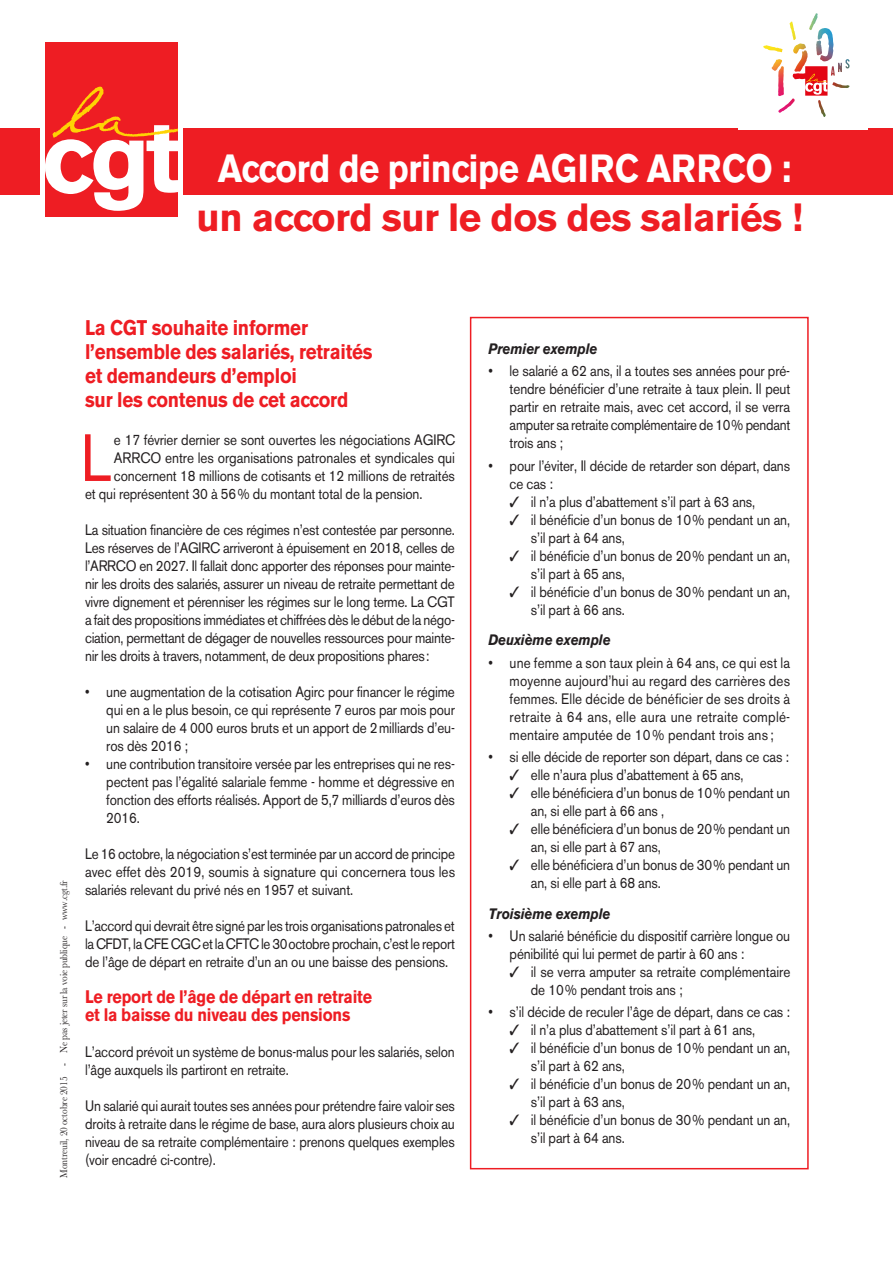
<style>
.page{position:relative;width:893px;height:1263px;background:#fff}
.page>*{position:absolute;margin:0;border:0;box-sizing:border-box;transform-origin:0 0}
.texte{font:66px "Akzidenz Grotesk BE";color:#ee1d23;scale:.89 1}
.Titre{font:700 39px "Akzidenz Grotesk BE";letter-spacing:-.01em;color:#ee1d23}
.surtitre{font:700 39px "Akzidenz Grotesk BE";letter-spacing:-.01em;color:#fff;scale:.89 1}
.sous_titre{font:700 21px/24px "Akzidenz Grotesk BE";letter-spacing:-.01em;color:#ee1d23;scale:.89 1}
.sous_titre-2{font:700 18px/18px "Akzidenz Grotesk BE";letter-spacing:-.01em;color:#ee1d23;scale:.89 1}
.texte-2{font:15px/18px "Akzidenz Grotesk BE";letter-spacing:-.01em;color:#231f20;scale:.89 1}
.texte-3{font:15px/18px "Akzidenz Grotesk BE";letter-spacing:-.01em;color:#231f20;text-align:justify;scale:.88 1}
.texte-4{font:15px/18px "Akzidenz Grotesk BE";letter-spacing:-.01em;color:#231f20;scale:.9 1}
.texte-5{font:italic 700 15px "Akzidenz Grotesk BE";letter-spacing:-.01em;color:#231f20;scale:.89 1}
.texte-6{font:10.5px "Baskerville";letter-spacing:-.01em;color:#231f20;scale:.89 1}
</style>
<div class="page">
<div style="left:0;top:128px;width:893px;height:67px;background:#ee1d23"></div>
<div style="left:738px;top:0;width:129px;height:129px;background:#fff"></div>
<img style="left:763px;top:13px;width:87px;height:104px">
<div style="left:40px;top:43px;width:143px;height:174px;background:#fff"></div>
<div style="left:46px;top:43px;width:132px;height:174px;background:#ee1d23"></div>
<svg style="left:45px;top:87px;width:133px;height:124px"></svg>
<div style="left:470px;top:317px;width:339px;height:852px;border:2px solid #ee1d23"></div>
<p class="surtitre" style="left:218px;top:146px;width:646px">Accord de principe AGIRC ARRCO :</p>
<p class="Titre" style="left:196px;top:194px;width:608px">un accord sur le dos des salariés !</p>
<p class="texte-6" style="left:57px;top:1178px;width:336px;rotate:-90deg">Montreuil, 20 octobre 2015 - Ne pas jeter sur la voie publique - www.cgt.fr</p>
<p class="sous_titre" style="left:85px;top:316px;width:325px">La CGT souhaite informer l’ensemble des salariés, retraités et demandeurs d’emploi<br>sur les contenus de cet accord</p>
<p class="texte" style="left:81px;top:419px;width:36px">L</p>
<p class="texte-2" style="left:114px;top:431px;width:385px">e 17 février dernier se sont ouvertes les négociations AGIRC</p>
<p class="texte-4" style="left:114px;top:449px;width:380px">ARRCO entre les organisations patronales et syndicales qui</p>
<p class="texte-2" style="left:114px;top:467px;width:385px">concernent 18 millions de cotisants et 12 millions de retraités</p>
<p class="texte-2" style="left:85px;top:485px;width:381px">et qui représentent 30 à 56% du montant total de la pension.</p>
<p class="texte-2" style="left:85px;top:521px;width:417px;text-align:justify">La situation financière de ces régimes n’est contestée par personne.<br>Les réserves de l’AGIRC arriveront à épuisement en 2018, celles de l’ARRCO en 2027. Il fallait donc apporter des réponses pour mainte&shy;nir les droits des salariés, assurer un niveau de retraite permettant de vivre dignement et pérenniser les régimes sur le long terme. La CGT a fait des propositions immédiates et chiffrées dès le début de la négo&shy;ciation, permettant de dégager de nouvelles ressources pour mainte&shy;nir les droits à travers, notamment, de deux propositions phares:</p>
<p class="texte-2" style="left:106px;top:683px;width:393px;text-align:justify;text-indent:-21px">• une augmentation de la cotisation Agirc pour financer le régime qui en a le plus besoin, ce qui représente 7 euros par mois pour un salaire de 4 000 euros bruts et un apport de 2milliards d’eu&shy;ros dès 2016 ;</p>
<p class="texte-2" style="left:106px;top:755px;width:393px;text-align:justify;text-indent:-21px">• une contribution transitoire versée par les entreprises qui ne res&shy;pectent pas l’égalité salariale femme - homme et dégressive en fonction des efforts réalisés. Apport de 5,7 milliards d’euros dès 2016.</p>
<p class="texte-3" style="left:85px;top:845px;width:422px">Le 16 octobre, la négociation s’est terminée par un accord de principe avec effet dès 2019, soumis à signature qui concernera tous les salariés relevant du privé nés en 1957 et suivant.</p>
<p class="texte-2" style="left:85px;top:917px;width:417px;text-align:justify">L’accord qui devrait être signé par les trois organisations patronales et la CFDT, la CFE CGC et la CFTC le 30octobre prochain, c’est le report de l’âge de départ en retraite d’un an ou une baisse des pensions.</p>
<p class="sous_titre-2" style="left:85px;top:988px;width:324px">Le report de l’âge de départ en retraite et la baisse du niveau des pensions</p>
<p class="texte-2" style="left:85px;top:1043px;width:417px">L’accord prévoit un système de bonus-malus pour les salariés, selon l’âge auxquels ils partiront en retraite.</p>
<p class="texte-2" style="left:85px;top:1097px;width:417px;text-align:justify">Un salarié qui aurait toutes ses années pour prétendre faire valoir ses droits à retraite dans le régime de base, aura alors plusieurs choix au niveau de sa retraite complémentaire : prenons quelques exemples (voir encadré ci-contre).</p>
<p class="texte-5" style="left:488px;top:340px;width:124px">Premier exemple</p>
<p class="texte-2" style="left:510px;top:362px;width:317px;text-align:justify;text-indent:-21px">• le salarié a 62 ans, il a toutes ses années pour pré&shy;tendre bénéficier d’une retraite à taux plein. Il peut partir en retraite mais, avec cet accord, il se verra amputer sa retraite complémentaire de 10% pendant trois ans ;</p>
<p class="texte-2" style="left:510px;top:456px;width:317px;text-indent:-21px">• pour l’éviter, Il décide de retarder son départ, dans ce cas :</p>
<p class="texte-2" style="left:510px;top:492px;width:277px">✓ il n’a plus d’abattement s’il part à 63 ans,</p>
<p class="texte-2" style="left:531px;top:510px;width:293px;text-indent:-21px">✓ il bénéficie d’un bonus de 10% pendant un an, s’il part à 64 ans,</p>
<p class="texte-2" style="left:531px;top:546px;width:293px;text-indent:-21px">✓ il bénéficie d’un bonus de 20% pendant un an, s’il part à 65 ans,</p>
<p class="texte-2" style="left:531px;top:582px;width:293px;text-indent:-21px">✓ il bénéficie d’un bonus de 30% pendant un an, s’il part à 66 ans.</p>
<p class="texte-5" style="left:488px;top:631px;width:139px">Deuxième exemple</p>
<p class="texte-2" style="left:510px;top:653px;width:317px;text-align:justify;text-indent:-21px">• une femme a son taux plein à 64 ans, ce qui est la moyenne aujourd’hui au regard des carrières des femmes. Elle décide de bénéficier de ses droits à retraite à 64 ans, elle aura une retraite complé&shy;mentaire amputée de 10% pendant trois ans ;</p>
<p class="texte-2" style="left:488px;top:748px;width:339px">• si elle décide de reporter son départ, dans ce cas :</p>
<p class="texte-2" style="left:510px;top:766px;width:264px">✓ elle n’aura plus d’abattement à 65 ans,</p>
<p class="texte-2" style="left:531px;top:784px;width:293px;text-indent:-21px">✓ elle bénéficiera d’un bonus de 10% pendant un an, si elle part à 66 ans ,</p>
<p class="texte-2" style="left:531px;top:820px;width:293px;text-indent:-21px">✓ elle bénéficiera d’un bonus de 20% pendant un an, si elle part à 67 ans,</p>
<p class="texte-2" style="left:531px;top:856px;width:293px;text-indent:-21px">✓ elle bénéficiera d’un bonus de 30% pendant un an, si elle part à 68 ans.</p>
<p class="texte-5" style="left:488px;top:904px;width:139px">Troisième exemple</p>
<p class="texte-2" style="left:510px;top:927px;width:317px;text-indent:-21px">• Un salarié bénéficie du dispositif carrière longue ou pénibilité qui lui permet de partir à 60 ans :</p>
<p class="texte-4" style="left:531px;top:963px;width:290px;text-indent:-21px">✓ il se verra amputer sa retraite complémentaire de 10% pendant trois ans ;</p>
<p class="texte-2" style="left:488px;top:1003px;width:341px">• s’il décide de reculer l’âge de départ, dans ce cas :</p>
<p class="texte-2" style="left:510px;top:1021px;width:277px">✓ il n’a plus d’abattement s’il part à 61 ans,</p>
<p class="texte-2" style="left:531px;top:1039px;width:293px;text-indent:-21px">✓ il bénéficie d’un bonus de 10% pendant un an, s’il part à 62 ans,</p>
<p class="texte-2" style="left:531px;top:1075px;width:293px;text-indent:-21px">✓ il bénéficie d’un bonus de 20% pendant un an, s’il part à 63 ans,</p>
<p class="texte-2" style="left:531px;top:1111px;width:293px;text-indent:-21px">✓ il bénéficie d’un bonus de 30% pendant un an, s’il part à 64 ans.</p>
</div>
